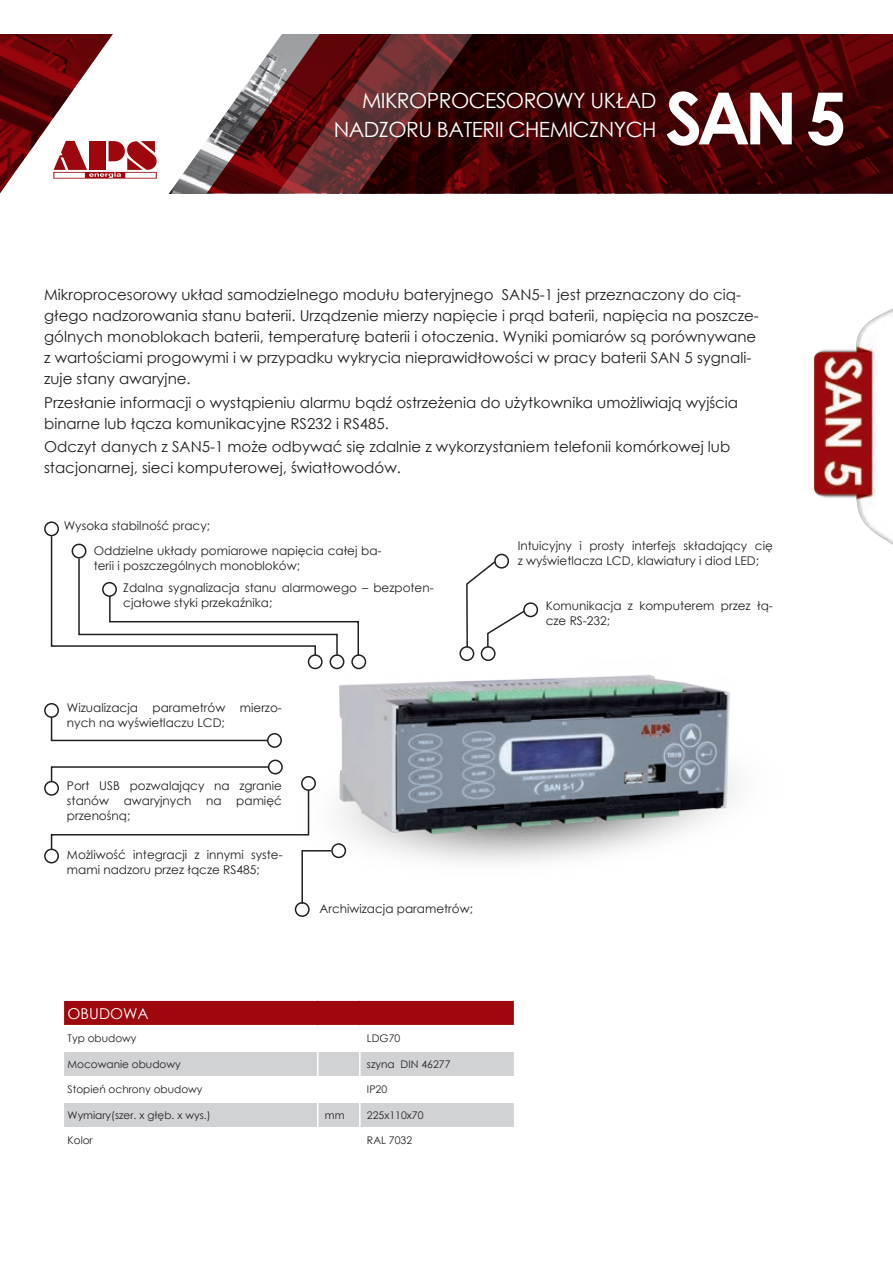
<style>
.page{position:relative;width:893px;height:1263px;background:#fff}
.page>*{position:absolute;margin:0;border:0;box-sizing:border-box;transform-origin:0 0}
.t1{font:700 72px "Century Gothic";color:#fff}
.t2{font:21px "Century Gothic";letter-spacing:-.025em;color:#fff}
.Tekst{font:15px/21px "Century Gothic";color:#231f20}
.Tabela_nagłówek{font:15px "Century Gothic";color:#fff}
.Tekst-2{font:12px/15px "Century Gothic";color:#231f20}
.Tabela_tekst{font:10.5px "Century Gothic";color:#231f20}
</style>
<div class="page">
<img style="left:294px;top:649px;width:442px;height:260px">
<svg style="left:551px;top:34px;width:342px;height:159px;background:#430205"></svg>
<svg style="left:283px;top:34px;width:268px;height:159px;background:#4a1416"></svg>
<svg style="left:0;top:34px;width:283px;height:160px"></svg>
<svg style="left:0;top:34px;width:157px;height:159px"></svg>
<img style="left:813px;top:308px;width:80px;height:237px">
<div style="left:44px;top:521px;width:15px;height:15px;border:2px solid #231f20;border-radius:50%"></div>
<div style="left:494px;top:554px;width:15px;height:15px;border:2px solid #231f20;border-radius:50%"></div>
<div style="left:523px;top:602px;width:15px;height:15px;border:2px solid #231f20;border-radius:50%"></div>
<div style="left:459px;top:646px;width:15px;height:15px;border:2px solid #231f20;border-radius:50%"></div>
<div style="left:481px;top:646px;width:15px;height:15px;border:2px solid #231f20;border-radius:50%"></div>
<svg style="left:465px;top:559px;width:61px;height:90px"></svg>
<div style="left:330px;top:654px;width:14px;height:15px;border:2px solid #231f20;border-radius:50%"></div>
<div style="left:308px;top:654px;width:15px;height:15px;border:2px solid #231f20;border-radius:50%"></div>
<div style="left:44px;top:703px;width:15px;height:15px;border:2px solid #231f20;border-radius:50%"></div>
<div style="left:267px;top:733px;width:15px;height:15px;border:2px solid #231f20;border-radius:50%"></div>
<svg style="left:50px;top:716px;width:219px;height:26px"></svg>
<div style="left:44px;top:781px;width:15px;height:15px;border:2px solid #231f20;border-radius:50%"></div>
<div style="left:268px;top:759px;width:15px;height:15px;border:2px solid #231f20;border-radius:50%"></div>
<div style="left:44px;top:848px;width:15px;height:15px;border:2px solid #231f20;border-radius:50%"></div>
<div style="left:295px;top:902px;width:15px;height:15px;border:2px solid #231f20;border-radius:50%"></div>
<div style="left:331px;top:843px;width:15px;height:15px;border:2px solid #231f20;border-radius:50%"></div>
<svg style="left:50px;top:765px;width:283px;height:140px"></svg>
<svg style="left:50px;top:535px;width:310px;height:122px"></svg>
<div style="left:351px;top:654px;width:15px;height:15px;border:2px solid #231f20;border-radius:50%"></div>
<svg style="left:63px;top:1001px;width:452px;height:126px"></svg>
<hr style="left:63px;top:1025px;width:255px;height:1px;background:#fff">
<hr style="left:318px;top:1025px;width:42px;height:1px;background:#fff">
<hr style="left:360px;top:1025px;width:155px;height:1px;background:#fff">
<p class="t2" style="left:362px;top:86px;width:296px">MIKROPROCESOROWY UKŁAD</p>
<p class="t2" style="left:334px;top:114px;width:324px">NADZORU BATERII CHEMICZNYCH</p>
<p class="t1" style="left:665px;top:64px;width:183px">SAN 5</p>
<p class="Tekst" style="left:44px;top:284px;width:716px">Mikroprocesorowy układ samodzielnego modułu bateryjnego SAN5-1 jest przeznaczony do cią&shy;głego nadzorowania stanu baterii. Urządzenie mierzy napięcie i prąd baterii, napięcia na poszcze&shy;gólnych monoblokach baterii, temperaturę baterii i otoczenia. Wyniki pomiarów są porównywane z wartościami progowymi i w przypadku wykrycia nieprawidłowości w pracy baterii SAN 5 sygnali&shy;zuje stany awaryjne.</p>
<p class="Tekst" style="left:44px;top:391px;width:695px">Przesłanie informacji o wystąpieniu alarmu bądź ostrzeżenia do użytkownika umożliwiają wyjścia binarne lub łącza komunikacyjne RS232 i RS485.</p>
<p class="Tekst" style="left:44px;top:435px;width:688px">Odczyt danych z SAN5-1 może odbywać się zdalnie z wykorzystaniem telefonii komórkowej lub stacjonarnej, sieci komputerowej, światłowodów.</p>
<p class="Tekst-2" style="left:64px;top:518px;width:148px">Wysoka stabilność pracy;</p>
<p class="Tekst-2" style="left:94px;top:543px;width:289px">Oddzielne układy pomiarowe napięcia całej ba&shy;terii i poszczególnych monobloków;</p>
<p class="Tekst-2" style="left:518px;top:537px;width:257px">Intuicyjny i prosty interfejs składający cię z wyświetlacza LCD, klawiatury i diod LED;</p>
<p class="Tekst-2" style="left:546px;top:598px;width:229px">Komunikacja z komputerem przez łą&shy;cze RS-232;</p>
<p class="Tekst-2" style="left:123px;top:579px;width:312px">Zdalna sygnalizacja stanu alarmowego – bezpoten&shy;cjałowe styki przekaźnika;</p>
<p class="Tekst-2" style="left:67px;top:700px;width:216px">Wizualizacja parametrów mierzo&shy;nych na wyświetlaczu LCD;</p>
<p class="Tekst-2" style="left:67px;top:778px;width:216px;text-align:justify">Port USB pozwalający na zgranie stanów awaryjnych na pamięć przenośną;</p>
<p class="Tekst-2" style="left:67px;top:847px;width:217px">Możliwość integracji z innymi syste&shy;mami nadzoru przez łącze RS485;</p>
<p class="Tekst-2" style="left:320px;top:901px;width:155px">Archiwizacja parametrów;</p>
<p class="Tabela_nagłówek" style="left:68px;top:1003px;width:83px">OBUDOWA</p>
<p class="Tabela_tekst" style="left:68px;top:1031px;width:71px">Typ obudowy</p>
<p class="Tabela_tekst" style="left:367px;top:1031px;width:35px">LDG70</p>
<p class="Tabela_tekst" style="left:68px;top:1056px;width:115px">Mocowanie obudowy</p>
<p class="Tabela_tekst" style="left:367px;top:1056px;width:85px">szyna DIN 46277</p>
<p class="Tabela_tekst" style="left:68px;top:1082px;width:136px">Stopień ochrony obudowy</p>
<p class="Tabela_tekst" style="left:367px;top:1082px;width:22px">IP20</p>
<p class="Tabela_tekst" style="left:68px;top:1107px;width:144px">Wymiary(szer. x głęb. x wys.)</p>
<p class="Tabela_tekst" style="left:325px;top:1107px;width:21px">mm</p>
<p class="Tabela_tekst" style="left:367px;top:1107px;width:58px">225x110x70</p>
<p class="Tabela_tekst" style="left:68px;top:1133px;width:27px">Kolor</p>
<p class="Tabela_tekst" style="left:367px;top:1133px;width:47px">RAL 7032</p>
</div>
